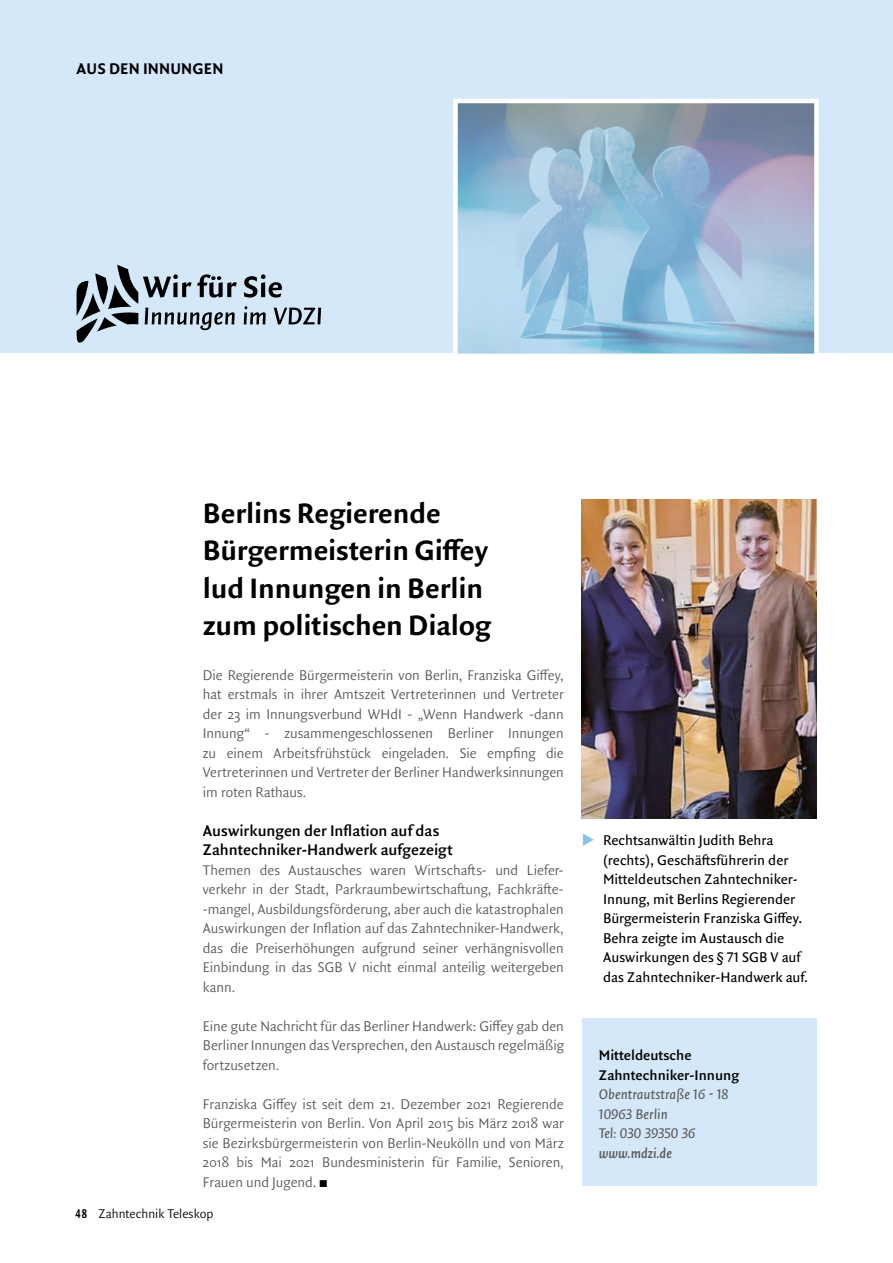
<style>
.page{position:relative;width:893px;height:1263px;background:#fff}
.page>*{position:absolute;margin:0;border:0;box-sizing:border-box;transform-origin:0 0}
.t1{font:30px/37.5px "Quadraat Sans OT Bld";letter-spacing:-.005em;color:#000}
.t2{font:600 16.5px/19.5px "Quadraat Sans OT";color:#000}
.t3{font:16.5px "Quadraat Sans OT Bld";letter-spacing:.01em;color:#000}
.t4{font:300 15px/19.5px "Quadraat Sans OT";color:#575756;text-align:justify}
.t5{font:15px/19.5px "Quadraat Sans OT";color:#000}
.t6{font:italic 15px/19.5px "Quadraat Sans OT";color:#575756}
.t7{font:600 15px/19.5px "Quadraat Sans OT";color:#000}
.t8{font:italic 600 15px "Quadraat Sans OT";color:#575756;scale:.95 1}
.t9{font:300 13.5px "Quadraat Sans OT";color:#000}
.s1{color:#000}
.s2{font-family:"Quadraat Sans OT Bld";font-weight:400}
.s3{color:#86c4ec}
</style>
<div class="page">
<div style="left:0;top:85px;width:893px;height:268px;background:#d4e8f9"></div>
<div style="left:0;top:0;width:893px;height:97px;background:#d4e8f9"></div>
<svg style="left:453px;top:99px;width:366px;height:255px;background:#9bb9d2"></svg>
<svg style="left:76px;top:265px;width:245px;height:78px"></svg>
<img style="left:582px;top:500px;width:234px;height:319px">
<div style="left:582px;top:1018px;width:234px;height:168px;background:#d4e8f9"></div>
<p class="t3" style="left:77px;top:57px;width:148px">AUS DEN INNUNGEN</p>
<h1 class="t1" style="left:203px;top:493px;width:290px">Berlins Regierende<br>Bürgermeisterin Giffey lud Innungen in Berlin zum politischen Dialog</h1>
<p class="t4" style="left:203px;top:665px;width:362px">Die Regierende Bürgermeisterin von Berlin, Franziska Giffey, hat erstmals in ihrer Amtszeit Vertreterinnen und Vertreter der 23 im Innungsverbund WHdI - „Wenn Handwerk -dann Innung“ - zusammengeschlossenen Berliner Innungen zu einem Arbeitsfrühstück eingeladen. Sie empfing die Vertreterinnen und Vertreter der Berliner Handwerksinnungen im roten Rathaus.</p>
<p class="t2" style="left:203px;top:820px;width:251px">Auswirkungen der Inflation auf das<br>Zahntechniker-Handwerk aufgezeigt</p>
<p class="t4" style="left:203px;top:860px;width:362px">Themen des Austausches waren Wirtschafts- und Liefer&shy;verkehr in der Stadt, Parkraumbewirtschaftung, Fachkräfte--mangel, Ausbildungsförderung, aber auch die katastrophalen Auswirkungen der Inflation auf das Zahntechniker-Handwerk, das die Preiserhöhungen aufgrund seiner verhängnisvollen Einbindung in das SGB V nicht einmal anteilig weitergeben kann.</p>
<p class="t4" style="left:203px;top:1016px;width:362px">Eine gute Nachricht für das Berliner Handwerk: Giffey gab den Berliner Innungen das Versprechen, den Austausch regelmäßig fortzusetzen.</p>
<p class="t4" style="left:203px;top:1094px;width:362px">Franziska Giffey ist seit dem 21. Dezember 2021 Regierende Bürgermeisterin von Berlin. Von April 2015 bis März 2018 war sie Bezirksbürgermeisterin von Berlin-Neukölln und von März 2018 bis Mai 2021 Bundesministerin für Familie, Senioren, Frauen und Jugend. <span class="s1">◼</span></p>
<p class="t9" style="left:75px;top:1204px;width:139px"><span class="s2">48</span> Zahntechnik Teleskop</p>
<p class="t5" style="left:603px;top:830px;width:207px;text-indent:-21px"><span class="s3">◆</span> Rechtsanwältin Judith Behra (rechts), Geschäftsführerin der<br>Mitteldeutschen Zahntechniker-<br>Innung, mit Berlins Regierender<br>Bürgermeisterin Franziska Giffey.<br>Behra zeigte im Austausch die<br>Auswirkungen des § 71 SGB V auf das Zahntechniker-Handwerk auf.</p>
<p class="t7" style="left:599px;top:1045px;width:142px">Mitteldeutsche<br>Zahntechniker-Innung</p>
<p class="t6" style="left:599px;top:1084px;width:131px">Obentrautstraße 16 - 18<br>10963 Berlin<br>Tel: 030 39350 36</p>
<p class="t8" style="left:599px;top:1142px;width:78px">www.mdzi.de</p>
</div>
